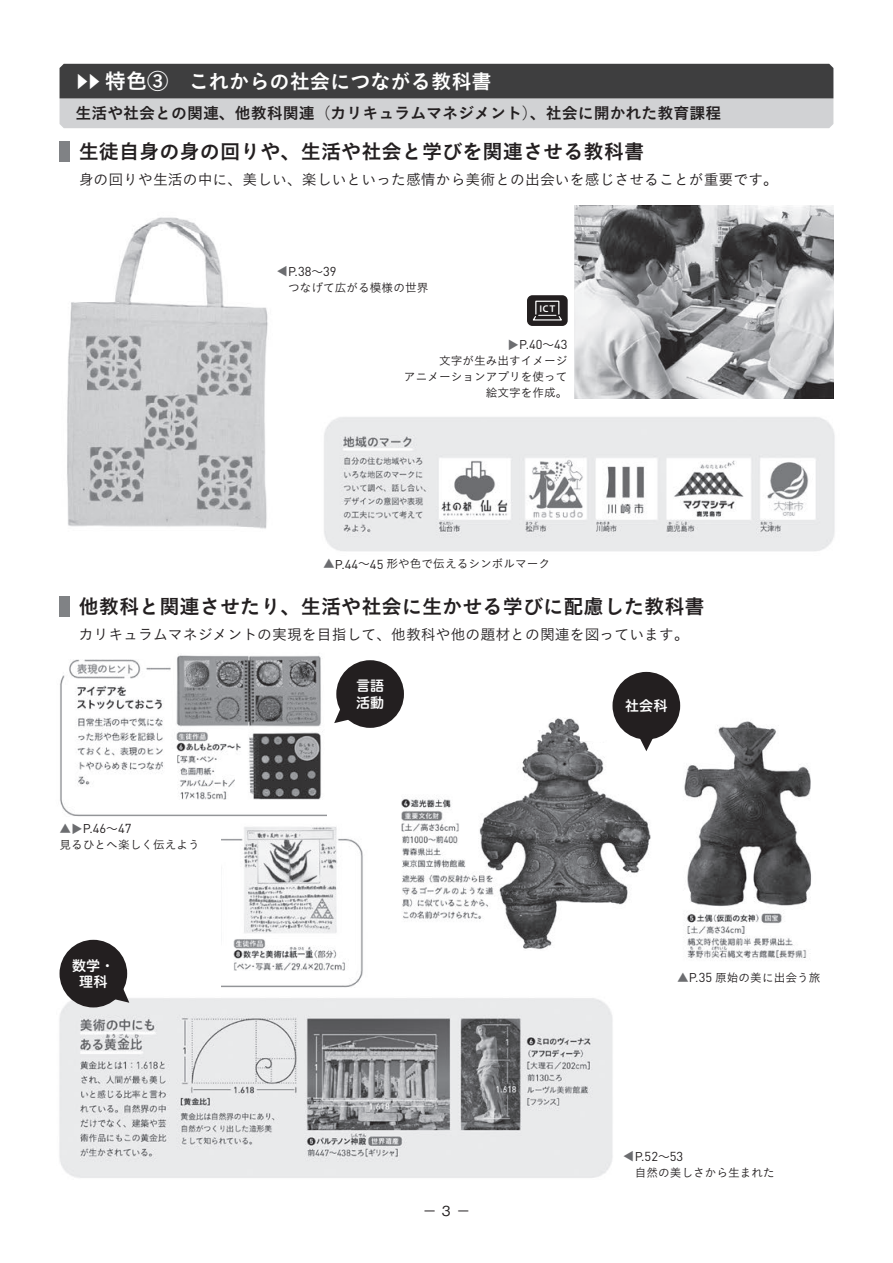
<style>
.page{position:relative;width:893px;height:1263px;background:#fff}
.page>*{position:absolute;margin:0;border:0;box-sizing:border-box;transform-origin:0 0}
.t1{font:20.25px "Koburina Go Std N W6";color:#231f20}
.t2{font:20.25px "Koburina Go Std N W6";color:#fff}
.t3{font:15.9px "Koburina Go Std N W6";color:#231f20}
.t4{font:14.85px "Koburina Go Std N W3";color:#231f20}
.t5{font:14.1px/17px "Hiragino UD Sans R Std W6";color:#fff;text-align:center}
.t6{font:500 13.8px "Gothic BBB Pr 6";color:#231f20}
.t7{font:12.9px "DINOT";color:#231f20}
.t8{font:11.85px "Koburina Go Std N W6";color:#fff;scale:1.43 1}
.t9{font:11.7px/15.9px "Koburina Go Std N W3";color:#231f20;text-align:right}
.t10{font:11.7px "Koburina Go Std N W3";color:#6c6d70}
.t11{font:8.85px "Hiragino UD Sans R Std W6";color:#fff}
.s1{font-size:21.3px}
.s2{font-family:"Koburina Go Std N W1"}
.s3{font-size:12.6px}
.s4{font-family:"Koburina Go Std N W3";font-size:11.7px}
.s5{color:#6c6d70}
.s6{font-family:"DINOT";font-size:12.6px}
.s7{font-family:"DINOT";font-size:12.9px}
</style>
<div class="page">
<img style="left:221px;top:826px;width:142px;height:161px">
<img style="left:664px;top:712px;width:147px;height:247px">
<img style="left:392px;top:715px;width:272px;height:234px">
<div style="left:60px;top:141px;width:10px;height:20px;background:#808285"></div>
<div style="left:60px;top:596px;width:10px;height:21px;background:#808285"></div>
<svg style="left:60px;top:64px;width:773px;height:64px;background:#828283"></svg>
<img style="left:59px;top:995px;width:554px;height:183px">
<img style="left:60px;top:655px;width:266px;height:161px">
<div style="left:527px;top:295px;width:41px;height:31px;background:#231f20;border-radius:5px"></div>
<svg style="left:532px;top:300px;width:30px;height:21px"></svg>
<img style="left:67px;top:217px;width:201px;height:312px">
<img style="left:574px;top:205px;width:259px;height:193px">
<img style="left:324px;top:417px;width:511px;height:135px">
<div style="left:336px;top:660px;width:68px;height:68px;background:#231f20;border-radius:50%"></div>
<svg style="left:334px;top:709px;width:15px;height:14px"></svg>
<div style="left:612px;top:672px;width:68px;height:67px;background:#231f20;border-radius:50%"></div>
<svg style="left:639px;top:738px;width:14px;height:13px"></svg>
<div style="left:60px;top:940px;width:67px;height:67px;background:#231f20;border-radius:50%"></div>
<svg style="left:114px;top:988px;width:15px;height:15px"></svg>
<p class="t8" style="left:92px;top:73px;width:13px;rotate:90deg">▲</p>
<p class="t8" style="left:103px;top:73px;width:13px;rotate:90deg">▲</p>
<h1 class="t2" style="left:105px;top:66px;width:388px"><span class="s1">特色③</span>　これからの社会につながる教科書</h1>
<h2 class="t3" style="left:75px;top:101px;width:647px">生活や社会との関連、他教科関連<span class="s2">（</span>カリキュラムマネジメント<span class="s2">）</span>、社会に開かれた教育課程</h2>
<h1 class="t1" style="left:79px;top:136px;width:567px">生徒自身の身の回りや、生活や社会と学びを関連させる教科書</h1>
<p class="t4" style="left:79px;top:168px;width:701px">身の回りや生活の中に、美しい、楽しいといった感情から美術との出会いを感じさせることが重要です。</p>
<p class="t10" style="left:273px;top:277px;width:13px;rotate:-90deg">▲</p>
<p class="t9" style="left:276px;top:279px;width:154px">　つなげて広がる模様の世界</p>
<p class="t7" style="left:288px;top:264px;width:50px"><span class="s3">P.</span>38<span class="s4">~</span>39</p>
<p class="t11" style="left:539px;top:302px;width:18px">ICT</p>
<p class="t10" style="left:522px;top:339px;width:13px;rotate:90deg">▲</p>
<p class="t9" style="left:392px;top:352px;width:177px">文字が生み出すイメージ<br>　アニメーションアプリを使って絵文字を作成。</p>
<p class="t7" style="left:519px;top:336px;width:50px"><span class="s3">P.</span>40<span class="s4">~</span>43</p>
<p class="t9" style="left:323px;top:556px;width:229px"><span class="s5">▲</span><span class="s6">P.</span><span class="s7">44</span>～<span class="s7">45</span> 形や色で伝えるシンボルマーク</p>
<h1 class="t1" style="left:79px;top:591px;width:628px">他教科と関連させたり、生活や社会に生かせる学びに配慮した教科書</h1>
<p class="t4" style="left:79px;top:623px;width:612px">カリキュラムマネジメントの実現を目指して、他教科や他の題材との関連を図っています。</p>
<p class="t10" style="left:60px;top:820px;width:13px">▲</p>
<p class="t10" style="left:86px;top:823px;width:13px;rotate:90deg">▲</p>
<p class="t9" style="left:60px;top:836px;width:142px">見るひとへ楽しく伝えよう</p>
<p class="t7" style="left:83px;top:821px;width:50px"><span class="s3">P.</span>46<span class="s4">~</span>47</p>
<p class="t5" style="left:72px;top:956px;width:44px">数学・理科</p>
<p class="t5" style="left:356px;top:676px;width:30px">言語</p>
<p class="t5" style="left:356px;top:693px;width:30px">活動</p>
<p class="t6" style="left:423px;top:1199px;width:49px">− 3 −</p>
<p class="t5" style="left:625px;top:696px;width:44px">社会科</p>
<p class="t9" style="left:677px;top:969px;width:145px"><span class="s5">▲</span><span class="s6">P.</span><span class="s7">35</span> 原始の美に出会う旅</p>
<p class="t10" style="left:620px;top:1162px;width:13px;rotate:-90deg">▲</p>
<p class="t9" style="left:623px;top:1164px;width:154px">　自然の美しさから生まれた</p>
<p class="t7" style="left:635px;top:1148px;width:50px"><span class="s3">P.</span>52<span class="s4">~</span>53</p>
</div>
